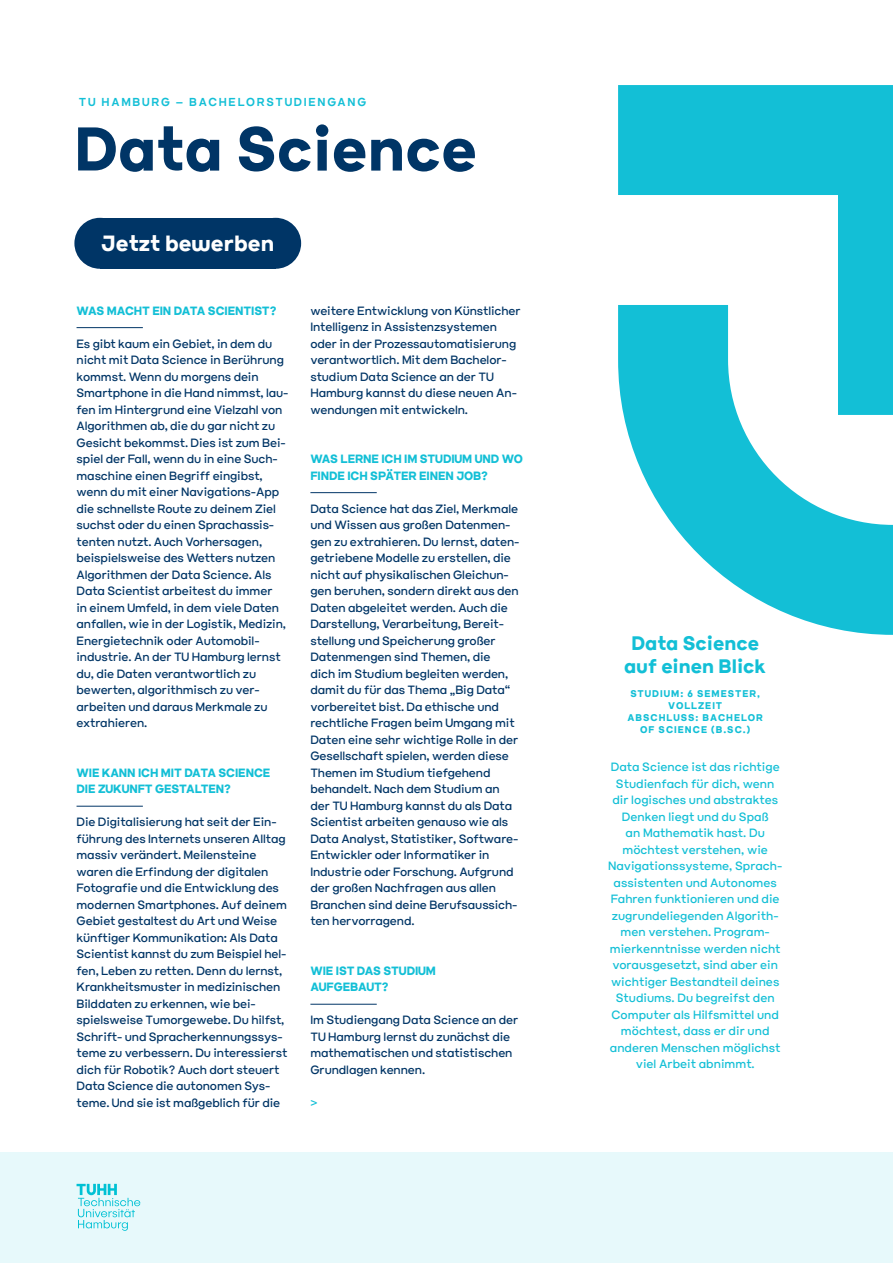
<style>
.page{position:relative;width:893px;height:1263px;background:#fff}
.page>*{position:absolute;margin:0;border:0;box-sizing:border-box;transform-origin:0 0}
.t1{font:700 61.5px "Lunettes";color:#003566}
.t2{font:700 22.05px "Lunettes";color:#fff}
.t3{font:700 19.5px/22.5px "Lunettes";color:#13bfd6;text-align:center}
.t4{font:12px/16.5px "Lunettes";letter-spacing:-.01em;color:#003566}
.t5{font:12px/16.5px "Lunettes";color:#13bfd6;text-align:center}
.t6{font:700 12px/16.5px "Lunettes";letter-spacing:-.01em;color:#13bfd6}
.t7{font:600 11.55px "Lunettes";letter-spacing:.15em;color:#13bfd6}
.t8{font:700 9.75px/12px "Lunettes";letter-spacing:.1em;color:#13bfd6;text-align:center}
</style>
<div class="page">
<div style="left:0;top:1152px;width:893px;height:110px;background:#e7f9fb"></div>
<div style="left:74px;top:218px;width:51px;height:51px;background:#003566;border-radius:50%"></div>
<div style="left:250px;top:218px;width:51px;height:51px;background:#003566;border-radius:50%"></div>
<div style="left:100px;top:218px;width:176px;height:51px;background:#003566"></div>
<svg style="left:618px;top:85px;width:275px;height:550px;fill:#13bfd6"></svg>
<svg style="left:77px;top:1184px;width:63px;height:47px"></svg>
<hr style="left:77px;top:327px;width:66px;height:1px;background:#003566">
<hr style="left:77px;top:806px;width:66px;height:1px;background:#003566">
<hr style="left:310px;top:492px;width:67px;height:1px;background:#003566">
<hr style="left:310px;top:1004px;width:67px;height:1px;background:#003566">
<p class="t7" style="left:79px;top:94px;width:289px">TU HAMBURG – BACHELORSTUDIENGANG</p>
<h1 class="t1" style="left:74px;top:107px;width:404px">Data Science</h1>
<h2 class="t2" style="left:101px;top:228px;width:174px">Jetzt bewerben</h2>
<p class="t6" style="left:77px;top:302px;width:201px">WAS MACHT EIN DATA SCIENTIST?</p>
<p class="t4" style="left:77px;top:335px;width:214px">Es gibt kaum ein Gebiet, in dem du nicht mit Data Science in Berührung kommst. Wenn du morgens dein Smartphone in die Hand nimmst, lau&shy;fen im Hintergrund eine Vielzahl von Algorithmen ab, die du gar nicht zu Gesicht bekommst. Dies ist zum Bei&shy;spiel der Fall, wenn du in eine Such&shy;maschine einen Begriff eingibst, wenn du mit einer Navigations-App die schnellste Route zu deinem Ziel suchst oder du einen Sprachassis&shy;tenten nutzt. Auch Vorhersagen, beispielsweise des Wetters nutzen Algorithmen der Data Science. Als Data Scientist arbeitest du immer<br>in einem Umfeld, in dem viele Daten anfallen, wie in der Logistik, Medizin, Energietechnik oder Automobil&shy;industrie. An der TU Hamburg lernst du, die Daten verantwortlich zu bewerten, algorithmisch zu ver&shy;arbeiten und daraus Merkmale zu extrahieren.</p>
<p class="t6" style="left:77px;top:764px;width:195px">WIE KANN ICH MIT DATA SCIENCE<br>DIE ZUKUNFT GESTALTEN?</p>
<p class="t4" style="left:77px;top:813px;width:212px">Die Digitalisierung hat seit der Ein&shy;führung des Internets unseren Alltag massiv verändert. Meilensteine waren die Erfindung der digitalen Fotografie und die Entwicklung des modernen Smartphones. Auf deinem Gebiet gestaltest du Art und Weise künftiger Kommunikation: Als Data Scientist kannst du zum Beispiel hel&shy;fen, Leben zu retten. Denn du lernst, Krankheitsmuster in medizinischen Bilddaten zu erkennen, wie bei&shy;spielsweise Tumorgewebe. Du hilfst, Schrift- und Spracherkennungssys&shy;teme zu verbessern. Du interessierst dich für Robotik? Auch dort steuert Data Science die autonomen Sys&shy;teme. Und sie ist maßgeblich für die</p>
<p class="t4" style="left:310px;top:302px;width:212px">weitere Entwicklung von Künstlicher Intelligenz in Assistenzsystemen oder in der Prozessautomatisierung verantwortlich. Mit dem Bachelor&shy;studium Data Science an der TU Hamburg kannst du diese neuen An&shy;wendungen mit entwickeln.</p>
<p class="t6" style="left:310px;top:450px;width:214px">WAS LERNE ICH IM STUDIUM UND WO<br>FINDE ICH SPÄTER EINEN JOB?</p>
<p class="t4" style="left:310px;top:500px;width:211px">Data Science hat das Ziel, Merkmale und Wissen aus großen Datenmen&shy;gen zu extrahieren. Du lernst, daten&shy;getriebene Modelle zu erstellen, die nicht auf physikalischen Gleichun&shy;gen beruhen, sondern direkt aus den Daten abgeleitet werden. Auch die Darstellung, Verarbeitung, Bereit&shy;stellung und Speicherung großer Datenmengen sind Themen, die<br>dich im Studium begleiten werden, damit du für das Thema „Big Data“ vorbereitet bist. Da ethische und rechtliche Fragen beim Umgang mit Daten eine sehr wichtige Rolle in der Gesellschaft spielen, werden diese Themen im Studium tiefgehend behandelt. Nach dem Studium an der TU Hamburg kannst du als Data Scientist arbeiten genauso wie als Data Analyst, Statistiker, Software-Entwickler oder Informatiker in Industrie oder Forschung. Aufgrund der großen Nachfragen aus allen Branchen sind deine Berufsaussich&shy;ten hervorragend.</p>
<p class="t6" style="left:310px;top:962px;width:127px">WIE IST DAS STUDIUM<br>AUFGEBAUT?</p>
<p class="t4" style="left:310px;top:1011px;width:209px">Im Studiengang Data Science an der<br>TU Hamburg lernst du zunächst die mathematischen und statistischen<br>Grundlagen kennen.</p>
<p class="t5" style="left:310px;top:1094px;width:9px">&gt;</p>
<h3 class="t3" style="left:624px;top:632px;width:144px">Data Science auf einen Blick</h3>
<p class="t8" style="left:627px;top:687px;width:137px">STUDIUM: 6 SEMESTER,<br>VOLLZEIT<br>ABSCHLUSS: BACHELOR<br>OF SCIENCE (B.SC.)</p>
<p class="t5" style="left:608px;top:758px;width:176px">Data Science ist das richtige<br>Studienfach für dich, wenn dir logisches und abstraktes<br>Denken liegt und du Spaß<br>an Mathematik hast. Du möchtest verstehen, wie<br>Navigationssysteme, Sprach&shy;assistenten und Autonomes<br>Fahren funktionieren und die zugrundeliegenden Algorith&shy;men verstehen. Program&shy;mierkenntnisse werden nicht vorausgesetzt, sind aber ein wichtiger Bestandteil deines<br>Studiums. Du begreifst den<br>Computer als Hilfsmittel und möchtest, dass er dir und anderen Menschen möglichst viel Arbeit abnimmt.</p>
</div>
